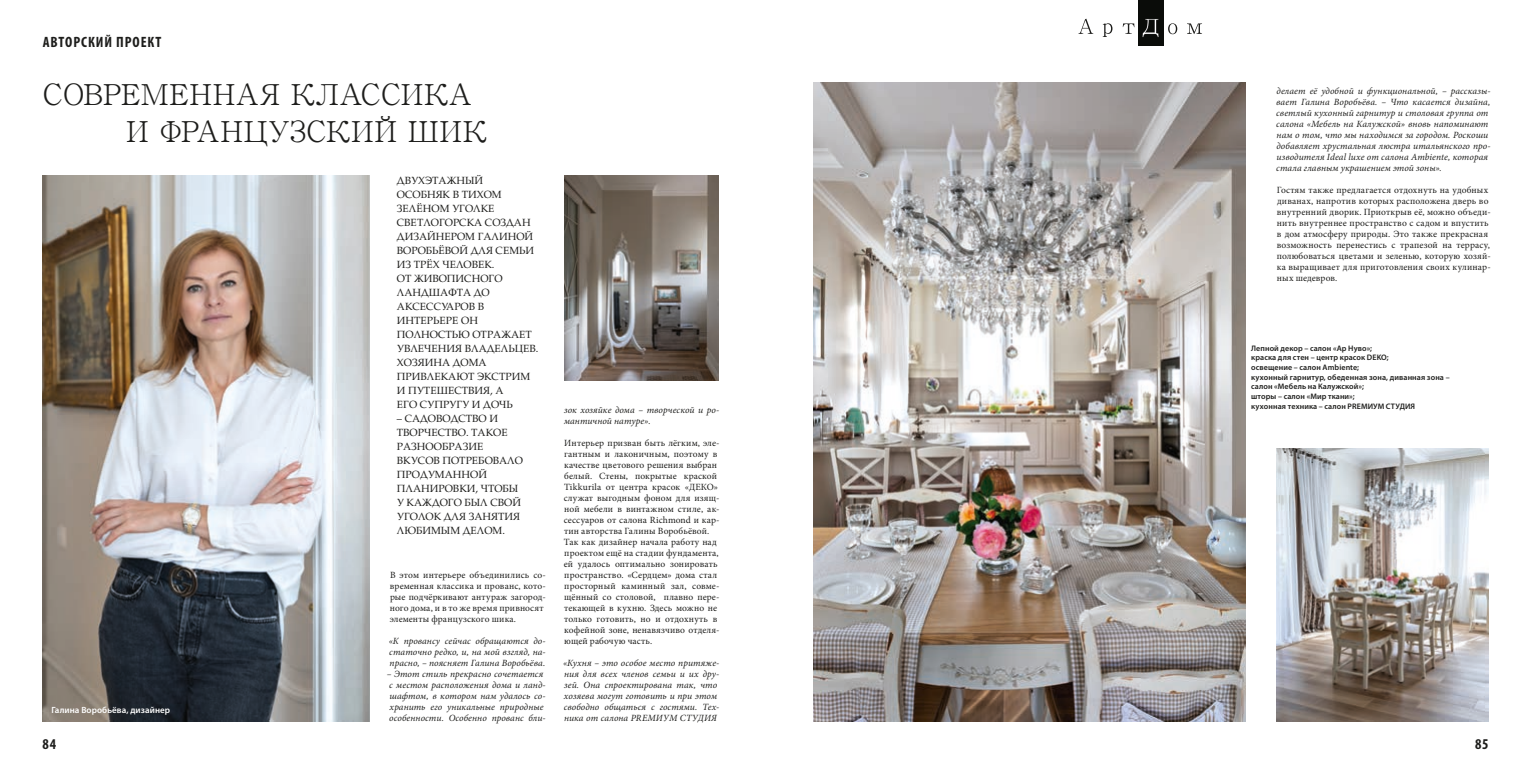
<style>
.page{position:relative;width:1531px;height:766px;background:#fff}
.page>*{position:absolute;margin:0;border:0;box-sizing:border-box;transform-origin:0 0}
.t1{font:31px/37.2px "Batang";letter-spacing:-.005em;color:#1d1d1b}
.t2{font:700 condensed 15px "Myriad Pro";letter-spacing:.06em;color:#1d1d1b}
.t3{font:10px/14px "Palladium C";color:#1d1d1b}
.t4{font:9.5px/11px "Minion Pro";letter-spacing:.015em;color:#1d1d1b}
.t5{font:italic 9.5px/11px "Minion Pro";letter-spacing:.005em;color:#1d1d1b}
.t6{font:600 9px "Myriad Pro";letter-spacing:.01em;color:#fff}
.t7{font:600 8px/9.6px "Myriad Pro";letter-spacing:.01em;color:#1d1d1b}
</style>
<div class="page">
<img style="left:43px;top:176px;width:327px;height:545px">
<img style="left:814px;top:82px;width:431px;height:639px">
<img style="left:564px;top:176px;width:154px;height:205px">
<img style="left:1277px;top:448px;width:211px;height:273px">
<div style="left:1138px;top:0;width:26px;height:45px;background:#0a0c09"></div>
<svg style="left:1078px;top:19px;width:15px;height:15px"></svg>
<svg style="left:1103px;top:23px;width:9px;height:14px"></svg>
<svg style="left:1123px;top:23px;width:11px;height:11px"></svg>
<svg style="left:1168px;top:23px;width:9px;height:11px"></svg>
<svg style="left:1187px;top:23px;width:15px;height:11px"></svg>
<svg style="left:1142px;top:19px;width:17px;height:18px"></svg>
<h2 class="t2" style="left:43px;top:33px;width:120px">АВТОРСКИЙ ПРОЕКТ</h2>
<h1 class="t1" style="left:126px;top:75px;width:363px;text-indent:-83px">СОВРЕМЕННАЯ КЛАССИКА<br>И ФРАНЦУЗСКИЙ ШИК</h1>
<p class="t3" style="left:397px;top:173px;width:143px">ДВУХЭТАЖНЫЙ<br>ОСОБНЯК В ТИХОМ<br>ЗЕЛЁНОМ УГОЛКЕ<br>СВЕТЛОГОРСКА СОЗДАН<br>ДИЗАЙНЕРОМ ГАЛИНОЙ<br>ВОРОБЬЁВОЙ ДЛЯ СЕМЬИ<br>ИЗ ТРЁХ ЧЕЛОВЕК.<br>ОТ ЖИВОПИСНОГО<br>ЛАНДШАФТА ДО<br>АКСЕССУАРОВ В<br>ИНТЕРЬЕРЕ ОН<br>ПОЛНОСТЬЮ ОТРАЖАЕТ<br>УВЛЕЧЕНИЯ ВЛАДЕЛЬЦЕВ.<br>ХОЗЯИНА ДОМА<br>ПРИВЛЕКАЮТ ЭКСТРИМ<br>И ПУТЕШЕСТВИЯ, А<br>ЕГО СУПРУГУ И ДОЧЬ</p>
<p class="t3" style="left:397px;top:411px;width:128px">– САДОВОДСТВО И<br>ТВОРЧЕСТВО. ТАКОЕ<br>РАЗНООБРАЗИЕ<br>ВКУСОВ ПОТРЕБОВАЛО<br>ПРОДУМАННОЙ<br>ПЛАНИРОВКИ, ЧТОБЫ<br>У КАЖДОГО БЫЛ СВОЙ<br>УГОЛОК ДЛЯ ЗАНЯТИЯ<br>ЛЮБИМЫМ ДЕЛОМ.</p>
<p class="t4" style="left:390px;top:569px;width:157px">В этом интерьере объединились со&shy;временная классика и прованс, кото&shy;рые подчёркивают антураж загород&shy;ного дома, и в то же время привносят элементы французского шика.</p>
<p class="t5" style="left:389px;top:635px;width:158px;text-align:justify">«К провансу сейчас обращаются до&shy;статочно редко, и, на мой взгляд, на&shy;прасно, – поясняет Галина Воробьёва.</p>
<p class="t5" style="left:387px;top:668px;width:160px">– Этот стиль прекрасно сочетается с местом расположения дома и ланд&shy;шафтом, в котором нам удалось со&shy;хранить его уникальные природные особенности. Особенно прованс бли-</p>
<p class="t6" style="left:51px;top:704px;width:120px">Галина Воробьёва, дизайнер</p>
<p class="t5" style="left:564px;top:404px;width:157px">зок хозяйке дома – творческой и ро&shy;мантичной натуре».</p>
<p class="t4" style="left:564px;top:437px;width:157px">Интерьер призван быть лёгким, эле&shy;гантным и лаконичным, поэтому в качестве цветового решения выбран белый. Стены, покрытые краской Tikkurila от центра красок «ДЕКО» служат выгодным фоном для изящ&shy;ной мебели в винтажном стиле, ак&shy;сессуаров от салона Richmond и кар&shy;тин авторства Галины Воробьёвой.<br>Так как дизайнер начала работу над проектом ещё на стадии фундамента, ей удалось оптимально зонировать пространство. «Сердцем» дома стал просторный каминный зал, совме&shy;щённый со столовой, плавно пере&shy;текающей в кухню. Здесь можно не только готовить, но и отдохнуть в кофейной зоне, ненавязчиво отделя&shy;ющей рабочую часть.</p>
<p class="t5" style="left:563px;top:657px;width:158px">«Кухня – это особое место притяже&shy;ния для всех членов семьи и их дру&shy;зей. Она спроектирована так, что хозяева могут готовить и при этом свободно общаться с гостями. Тех&shy;ника от салона PREМИУМ СТУДИЯ</p>
<p class="t5" style="left:1276px;top:85px;width:216px">делает её удобной и функциональной, – рассказы&shy;вает Галина Воробьёва. – Что касается дизайна, светлый кухонный гарнитур и столовая группа от салона «Мебель на Калужской» вновь напоминают нам о том, что мы находимся за городом. Роскоши добавляет хрустальная люстра итальянского про&shy;изводителя Ideal luxe от салона Ambiente, которая стала главным украшением этой зоны».</p>
<p class="t4" style="left:1277px;top:184px;width:215px">Гостям также предлагается отдохнуть на удобных диванах, напротив которых расположена дверь во внутренний дворик. Приоткрыв её, можно объеди&shy;нить внутреннее пространство с садом и впустить в дом атмосферу природы. Это также прекрасная возможность перенестись с трапезой на террасу, полюбоваться цветами и зеленью, которую хозяй&shy;ка выращивает для приготовления своих кулинар&shy;ных шедевров.</p>
<p class="t7" style="left:1251px;top:343px;width:200px">Лепной декор – салон «Ар Нуво»;<br>краска для стен – центр красок DEKO;<br>освещение – салон Ambiente;<br>кухонный гарнитур, обеденная зона, диванная зона – салон «Мебель на Калужской»;<br>шторы – салон «Мир ткани»;<br>кухонная техника – салон PREМИУМ СТУДИЯ</p>
<h2 class="t2" style="left:43px;top:735px;width:15px">84</h2>
<h2 class="t2" style="left:1475px;top:735px;width:15px">85</h2>
</div>
